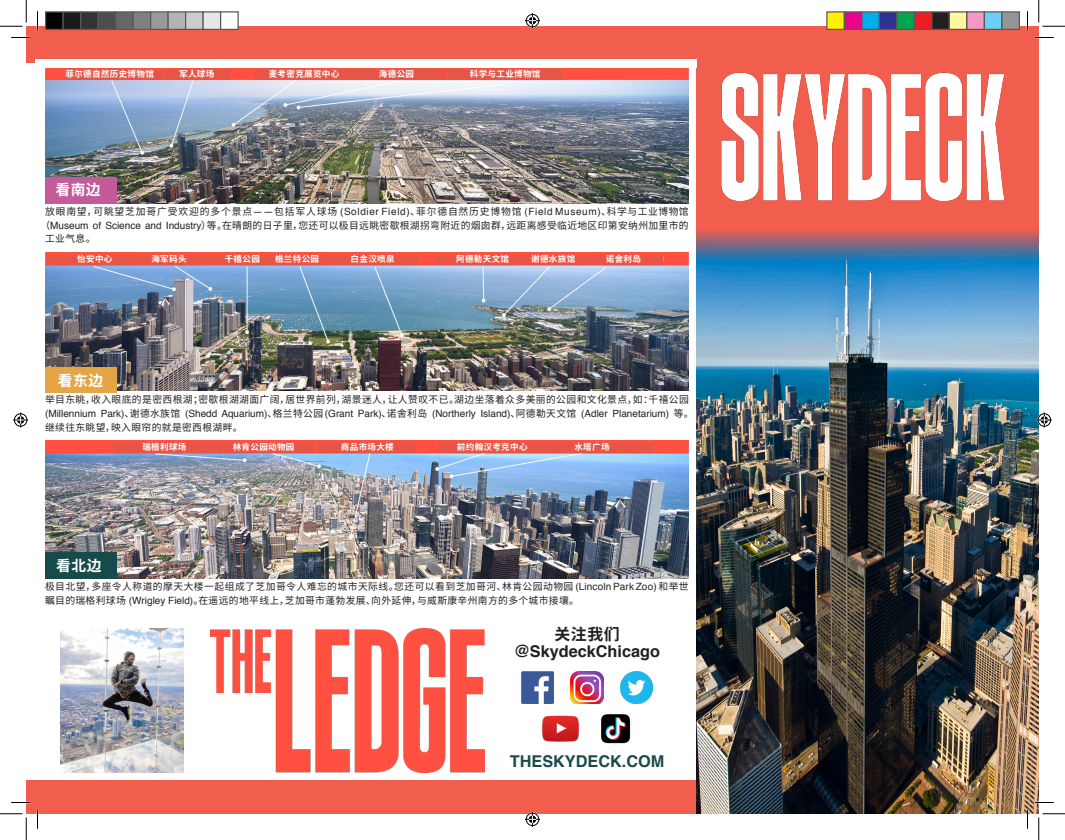
<style>
.page{position:relative;width:1065px;height:840px;background:#fff}
.page>*{position:absolute;margin:0;border:0;box-sizing:border-box;transform-origin:0 0}
.t1{font:700 16.25px "Helvetica";color:#231f20}
.t2{font:700 16.25px "Helvetica";color:#194a4a}
.t3{font:700 15.88px "Noto Sans CJ Ksc";color:#231f20}
.t4{font:700 14.75px "Noto Sans CJ Ksc";letter-spacing:.035em;color:#fff}
.t5{font:10px "Helvetica";color:#231f20}
.t6{font:9.75px/13.8px "Noto Sans CJ Ksc";letter-spacing:.04em;color:#231f20}
.t7{font:9.75px "Noto Sans CJ Ksc";letter-spacing:.085em;color:#231f20}
.t8{font:700 8.62px "Noto Sans CJ Ksc";letter-spacing:.035em;color:#fff}
.s1{font-family:"Helvetica";font-size:10px}
.s2{font-size:10px}
.s3{font-family:"Noto Sans CJ Ksc";font-size:9.75px}
</style>
<div class="page">
<div style="left:26px;top:781px;width:675px;height:33px;background:#f15e4e"></div>
<div style="left:26px;top:26px;width:675px;height:36px;background:#f15e4e"></div>
<img style="left:45px;top:253px;width:644px;height:138px">
<img style="left:45px;top:68px;width:644px;height:135px">
<img style="left:45px;top:440px;width:644px;height:139px">
<img style="left:60px;top:628px;width:123px;height:144px">
<img style="left:696px;top:266px;width:343px;height:548px">
<img style="left:210px;top:628px;width:274px;height:144px">
<div style="left:45px;top:177px;width:71px;height:26px;background:#c35a9a"></div>
<div style="left:45px;top:368px;width:71px;height:25px;background:#e4a645"></div>
<div style="left:45px;top:552px;width:71px;height:27px;background:#174a4a"></div>
<svg style="left:696px;top:26px;width:343px;height:240px;background:#cb6260"></svg>
<img style="left:719px;top:72px;width:284px;height:128px">
<div style="left:35px;top:59px;width:661px;height:9px;background:#fff"></div>
<div style="left:65px;top:70px;width:98px;height:10px;background:#e65545"></div>
<img style="left:621px;top:672px;width:32px;height:32px">
<img style="left:601px;top:714px;width:30px;height:30px">
<img style="left:521px;top:672px;width:32px;height:32px">
<img style="left:542px;top:715px;width:37px;height:27px">
<img style="left:571px;top:672px;width:32px;height:32px">
<div style="left:175px;top:69px;width:34px;height:10px;background:#f05245"></div>
<div style="left:165px;top:70px;width:64px;height:10px;background:#e65545"></div>
<div style="left:255px;top:70px;width:98px;height:10px;background:#e65545"></div>
<div style="left:348px;top:70px;width:97px;height:10px;background:#e65545"></div>
<div style="left:448px;top:70px;width:114px;height:10px;background:#e65545"></div>
<div style="left:46px;top:255px;width:97px;height:10px;background:#e65545"></div>
<div style="left:135px;top:255px;width:68px;height:10px;background:#e65545"></div>
<div style="left:203px;top:255px;width:79px;height:10px;background:#e65545"></div>
<div style="left:265px;top:255px;width:64px;height:10px;background:#e65545"></div>
<div style="left:326px;top:255px;width:93px;height:10px;background:#e65545"></div>
<div style="left:436px;top:255px;width:93px;height:10px;background:#e65545"></div>
<div style="left:515px;top:255px;width:77px;height:10px;background:#e65545"></div>
<div style="left:584px;top:255px;width:79px;height:10px;background:#e65545"></div>
<div style="left:114px;top:443px;width:101px;height:9px;background:#e65545"></div>
<div style="left:215px;top:443px;width:97px;height:9px;background:#e65545"></div>
<div style="left:319px;top:443px;width:97px;height:9px;background:#e65545"></div>
<div style="left:437px;top:443px;width:110px;height:9px;background:#e65545"></div>
<div style="left:531px;top:443px;width:122px;height:9px;background:#e65545"></div>
<svg style="left:11px;top:37px;width:19px;height:1px"></svg>
<svg style="left:1035px;top:37px;width:19px;height:1px"></svg>
<svg style="left:11px;top:802px;width:19px;height:1px"></svg>
<svg style="left:1035px;top:802px;width:19px;height:1px"></svg>
<svg style="left:37px;top:11px;width:1px;height:19px"></svg>
<svg style="left:37px;top:810px;width:1px;height:19px"></svg>
<svg style="left:1027px;top:11px;width:1px;height:19px"></svg>
<svg style="left:1027px;top:810px;width:1px;height:19px"></svg>
<svg style="left:0;top:0;width:27px;height:27px"></svg>
<svg style="left:0;top:814px;width:27px;height:26px"></svg>
<svg style="left:1039px;top:0;width:26px;height:27px"></svg>
<svg style="left:1039px;top:814px;width:26px;height:26px"></svg>
<svg style="left:525px;top:13px;width:15px;height:15px"></svg>
<svg style="left:525px;top:812px;width:15px;height:15px"></svg>
<svg style="left:13px;top:412px;width:15px;height:16px"></svg>
<svg style="left:1037px;top:412px;width:15px;height:16px"></svg>
<div style="left:46px;top:12px;width:17px;height:17px;background:#000"></div>
<div style="left:45px;top:11px;width:19px;height:19px;border:1px solid #595959"></div>
<div style="left:63px;top:12px;width:18px;height:17px;background:#1a1a1a"></div>
<div style="left:62px;top:11px;width:19px;height:19px;border:1px solid #595959"></div>
<div style="left:81px;top:12px;width:17px;height:17px;background:#333"></div>
<div style="left:80px;top:11px;width:19px;height:19px;border:1px solid #595959"></div>
<div style="left:98px;top:12px;width:18px;height:17px;background:#4d4d4d"></div>
<div style="left:98px;top:11px;width:18px;height:19px;border:1px solid #595959"></div>
<div style="left:116px;top:12px;width:17px;height:17px;background:#666"></div>
<div style="left:115px;top:11px;width:19px;height:19px;border:1px solid #595959"></div>
<div style="left:133px;top:12px;width:18px;height:17px;background:#808080"></div>
<div style="left:132px;top:11px;width:19px;height:19px;border:1px solid #595959"></div>
<div style="left:151px;top:12px;width:17px;height:17px;background:#999"></div>
<div style="left:150px;top:11px;width:19px;height:19px;border:1px solid #595959"></div>
<div style="left:168px;top:12px;width:18px;height:17px;background:#b3b3b3"></div>
<div style="left:168px;top:11px;width:18px;height:19px;border:1px solid #595959"></div>
<div style="left:186px;top:12px;width:17px;height:17px;background:#ccc"></div>
<div style="left:185px;top:11px;width:19px;height:19px;border:1px solid #595959"></div>
<div style="left:203px;top:12px;width:18px;height:17px;background:#e6e6e6"></div>
<div style="left:202px;top:11px;width:19px;height:19px;border:1px solid #595959"></div>
<div style="left:221px;top:12px;width:17px;height:17px;background:#fff"></div>
<div style="left:220px;top:11px;width:19px;height:19px;border:1px solid #595959"></div>
<div style="left:827px;top:12px;width:17px;height:17px;background:#fff101"></div>
<div style="left:826px;top:11px;width:19px;height:19px;border:1px solid #595959"></div>
<div style="left:844px;top:12px;width:18px;height:17px;background:#ed028c"></div>
<div style="left:844px;top:11px;width:18px;height:19px;border:1px solid #595959"></div>
<div style="left:862px;top:12px;width:17px;height:17px;background:#00aeef"></div>
<div style="left:861px;top:11px;width:19px;height:19px;border:1px solid #595959"></div>
<div style="left:879px;top:12px;width:18px;height:17px;background:#2e3092"></div>
<div style="left:879px;top:11px;width:19px;height:19px;border:1px solid #595959"></div>
<div style="left:897px;top:12px;width:17px;height:17px;background:#00a54f"></div>
<div style="left:896px;top:11px;width:19px;height:19px;border:1px solid #595959"></div>
<div style="left:914px;top:12px;width:18px;height:17px;background:#ee1d23"></div>
<div style="left:914px;top:11px;width:18px;height:19px;border:1px solid #595959"></div>
<div style="left:932px;top:12px;width:17px;height:17px;background:#231f20"></div>
<div style="left:931px;top:11px;width:19px;height:19px;border:1px solid #595959"></div>
<div style="left:949px;top:12px;width:18px;height:17px;background:#fff79a"></div>
<div style="left:949px;top:11px;width:19px;height:19px;border:1px solid #595959"></div>
<div style="left:967px;top:12px;width:17px;height:17px;background:#f499c2"></div>
<div style="left:966px;top:11px;width:19px;height:19px;border:1px solid #595959"></div>
<div style="left:984px;top:12px;width:18px;height:17px;background:#6bcff6"></div>
<div style="left:984px;top:11px;width:18px;height:19px;border:1px solid #595959"></div>
<div style="left:1002px;top:12px;width:17px;height:17px;background:#939598"></div>
<div style="left:1001px;top:11px;width:19px;height:19px;border:1px solid #595959"></div>
<p class="t8" style="left:65px;top:69px;width:90px">菲尔德自然历史博物馆</p>
<p class="t8" style="left:179px;top:69px;width:37px">军人球场</p>
<p class="t8" style="left:269px;top:69px;width:72px">麦考密克展览中心</p>
<p class="t8" style="left:379px;top:69px;width:37px">海德公园</p>
<p class="t8" style="left:470px;top:69px;width:72px">科学与工业博物馆</p>
<p class="t4" style="left:55px;top:182px;width:47px">看南边</p>
<p class="t7" style="left:45px;top:206px;width:645px">放眼南望，可眺望芝加哥广受欢迎的多个景点<span class="s1">——</span>包括军人球场 <span class="s1">(Soldier Field)</span>、菲尔德自然历史博物馆 <span class="s1">(Field Museum)</span><span class="s2">、</span>科学与工业博物馆</p>
<p class="t6" style="left:41px;top:218px;width:650px">（<span class="s1">Museum of Science and Industry</span>）等。在晴朗的日子里，您还可以极目远眺密歇根湖拐弯附近的烟囱群，远距离感受临近地区印第安纳州加里市的</p>
<p class="t6" style="left:45px;top:232px;width:52px">工业气息。</p>
<p class="t8" style="left:77px;top:254px;width:37px">怡安中心</p>
<p class="t8" style="left:151px;top:254px;width:37px">海军码头</p>
<p class="t8" style="left:225px;top:254px;width:37px">千禧公园</p>
<p class="t8" style="left:275px;top:254px;width:46px">格兰特公园</p>
<p class="t8" style="left:351px;top:254px;width:46px">白金汉喷泉</p>
<p class="t8" style="left:456px;top:254px;width:54px">阿德勒天文馆</p>
<p class="t8" style="left:531px;top:254px;width:46px">谢德水族馆</p>
<p class="t8" style="left:606px;top:254px;width:37px">诺舍利岛</p>
<p class="t4" style="left:58px;top:372px;width:47px">看东边</p>
<p class="t6" style="left:45px;top:393px;width:645px">举目东眺，收入眼底的是密西根湖；密歇根湖湖面广阔，居世界前列，湖景迷人，让人赞叹不已。湖边坐落着众多美丽的公园和文化景点，如：千禧公园</p>
<p class="t5" style="left:45px;top:406px;width:650px">(Millennium Park)<span class="s3">、谢德水族馆</span> (Shedd Aquarium)<span class="s3">、格兰特公园</span> (Grant Park)<span class="s3">、诺舍利岛</span> (Northerly Island)<span class="s3">、阿德勒天文馆</span> (Adler Planetarium) <span class="s3">等。</span></p>
<p class="t6" style="left:45px;top:421px;width:199px">继续往东眺望，映入眼帘的就是密西根湖畔。</p>
<p class="t8" style="left:142px;top:442px;width:46px">瑞格利球场</p>
<p class="t8" style="left:233px;top:442px;width:63px">林肯公园动物园</p>
<p class="t8" style="left:341px;top:442px;width:54px">商品市场大楼</p>
<p class="t8" style="left:457px;top:442px;width:72px">前约翰汉考克中心</p>
<p class="t8" style="left:574px;top:442px;width:37px">水塔广场</p>
<p class="t4" style="left:56px;top:557px;width:47px">看北边</p>
<p class="t6" style="left:45px;top:580px;width:645px">极目北望，多座令人称道的摩天大楼一起组成了芝加哥令人难忘的城市天际线。您还可以看到芝加哥河、林肯公园动物园 <span class="s1">(Lincoln Park Zoo)</span> 和举世瞩目的瑞格利球场 <span class="s1">(Wrigley Field)</span>。在遥远的地平线上，芝加哥市蓬勃发展、向外延伸，与威斯康辛州南方的多个城市接壤。</p>
<p class="t3" style="left:554px;top:625px;width:67px">关注我们</p>
<p class="t1" style="left:514px;top:641px;width:147px">@SkydeckChicago</p>
<p class="t2" style="left:510px;top:751px;width:156px">THESKYDECK.COM</p>
</div>
